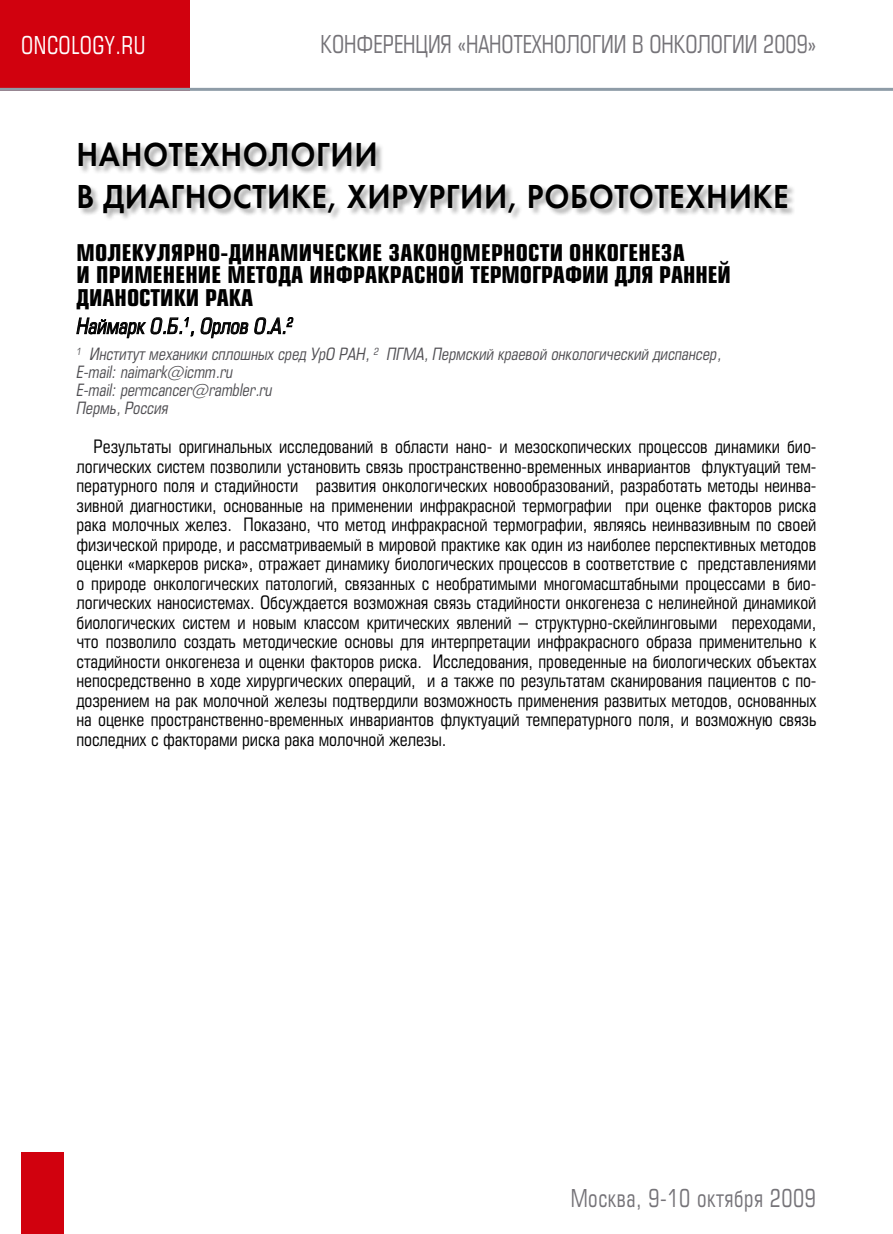
<style>
.page{position:relative;width:893px;height:1234px;background:#fff}
.page>*{position:absolute;margin:0;border:0;box-sizing:border-box;transform-origin:0 0}
.t1{font:34.5px/41.4px "Futura Demi C";letter-spacing:.02em;color:#000;scale:.91 1}
.t2{font:24px "Europe Cond";color:#757378;scale:.9 1}
.t3{font:24px "Europe Cond";letter-spacing:.025em;color:#757378;scale:.9 1}
.t4{font:24px "Europe Cond";letter-spacing:.025em;color:#fff;scale:.9 1}
.t5{font:700 22.5px/22.5px "Europe Cond";letter-spacing:.01em;color:#000}
.t6{font:italic 21px "Europe Cond";letter-spacing:-.005em;color:#000}
.t7{font:18px/19.5px "Europe Cond";letter-spacing:-.005em;color:#000;text-align:justify}
.t8{font:italic 16.5px/18px "Europe Cond";letter-spacing:-.005em;color:#504f53}
</style>
<div class="page">
<div style="left:0;top:0;width:190px;height:90px;background:#d1010e"></div>
<div style="left:21px;top:1152px;width:43px;height:81px;background:#d1010e"></div>
<hr style="left:0;top:88px;width:893px;height:3px;background:#8e9ca7">
<svg style="left:77px;top:317px;width:117px;height:21px"></svg>
<svg style="left:201px;top:317px;width:47px;height:21px"></svg>
<svg style="left:254px;top:317px;width:39px;height:17px"></svg>
<div style="left:79px;top:142px;width:717px;height:79px;background:#000;opacity:.33"></div>
<h2 class="t4" style="left:21px;top:30px;width:140px">ONCOLOGY.RU</h2>
<h2 class="t2" style="left:321px;top:29px;width:552px">Конференция «Нанотехнологии в онкологии 2009»</h2>
<h1 class="t1" style="left:77px;top:134px;width:784px">Нанотехнологии<br>в диагностике, хирургии, робототехнике</h1>
<p class="t5" style="left:77px;top:240px;width:656px">Молекулярно-динамические закономерности онкогенеза<br>и применение метода инфракрасной термографии для ранней дианостики рака</p>
<p class="t6" style="left:77px;top:313px;width:218px">Наймарк О.Б.<sup>1</sup>, Орлов О.А.<sup>2</sup></p>
<p class="t8" style="left:77px;top:345px;width:646px"><sup>1</sup> Институт механики сплошных сред УрО РАН, <sup>2</sup> ПГМА, Пермский краевой онкологический диспансер, E-mail: naimark@icmm.ru<br>E-mail: permcancer@rambler.ru<br>Пермь, Россия</p>
<p class="t7" style="left:77px;top:436px;width:741px;text-indent:17px">Результаты оригинальных исследований в области нано- и мезоскопических процессов динамики био&shy;логических систем позволили установить связь пространственно-временных инвариантов флуктуаций тем&shy;пературного поля и стадийности развития онкологических новообразований, разработать методы неинва&shy;зивной диагностики, основанные на применении инфракрасной термографии при оценке факторов риска рака молочных желез. Показано, что метод инфракрасной термографии, являясь неинвазивным по своей физической природе, и рассматриваемый в мировой практике как один из наиболее перспективных методов оценки «маркеров риска», отражает динамику биологических процессов в соответствие с представлениями о природе онкологических патологий, связанных с необратимыми многомасштабными процессами в био&shy;логических наносистемах. Обсуждается возможная связь стадийности онкогенеза с нелинейной динамикой биологических систем и новым классом критических явлений – структурно-скейлинговыми переходами, что позволило создать методические основы для интерпретации инфракрасного образа применительно к стадийности онкогенеза и оценки факторов риска. Исследования, проведенные на биологических объектах непосредственно в ходе хирургических операций, и а также по результатам сканирования пациентов с по&shy;дозрением на рак молочной железы подтвердили возможность применения развитых методов, основанных на оценке пространственно-временных инвариантов флуктуаций температурного поля, и возможную связь последних с факторами риска рака молочной железы.</p>
<h2 class="t3" style="left:571px;top:1182px;width:274px">Москва, 9-10 октября 2009</h2>
</div>
